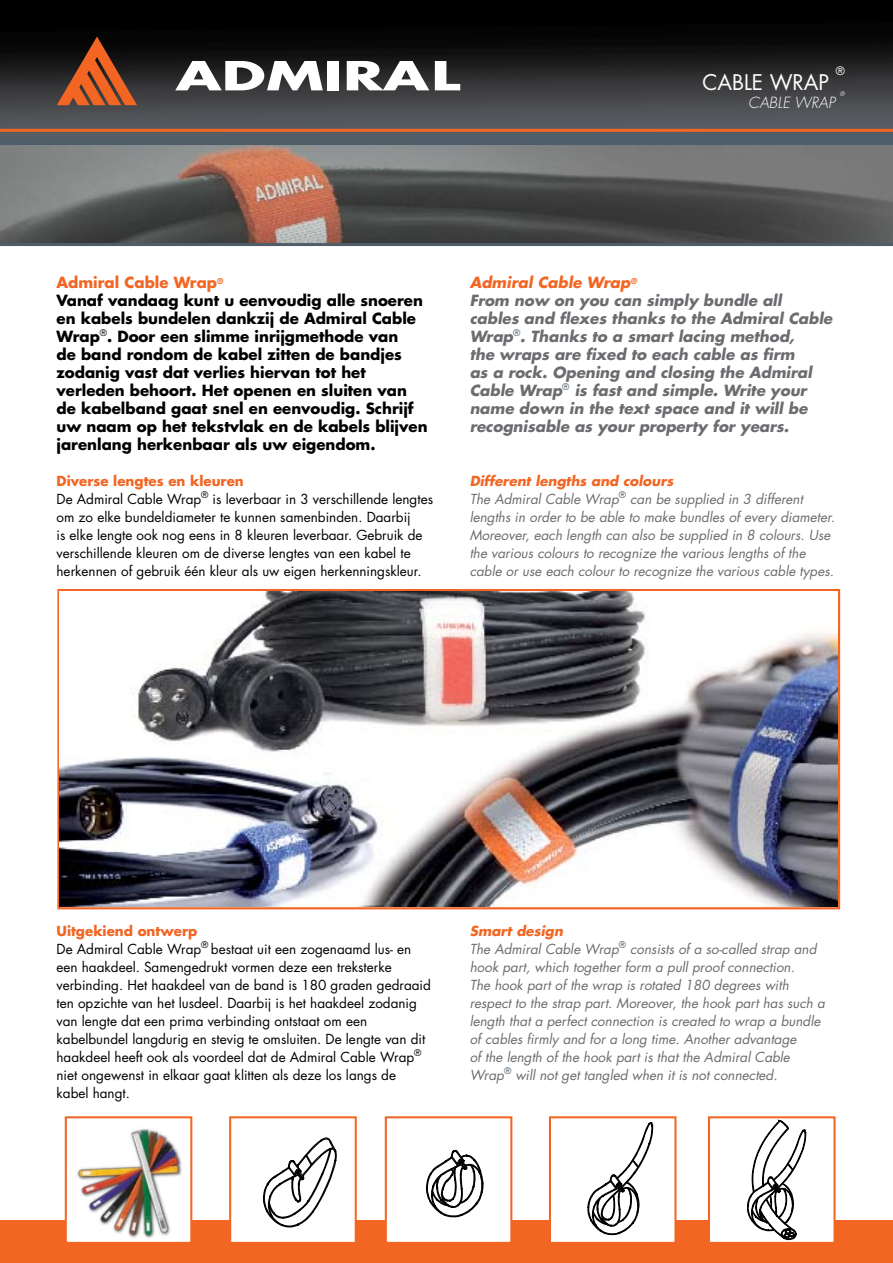
<style>
.page{position:relative;width:893px;height:1263px;background:#fff}
.page>*{position:absolute;margin:0;border:0;box-sizing:border-box;transform-origin:0 0}
.t1{font:21px "Futura";color:#fff}
.t2{font:700 15px/18px "Futura";color:#000}
.t3{font:italic 700 15px/18px "Futura";color:#6b6c6f}
.t4{font:italic 300 15px "Futura";color:#fff}
.t5{font:13.5px/18px "Futura";color:#000}
.t6{font:italic 13.5px/18px "Futura";color:#6b6c6f}
.t7{font:11.25px "Futura";color:#fff}
.t8{font:italic 300 6.15px "Futura";color:#fff}
.s1{color:#f26522}
.s2{font-weight:700;color:#f26522}
</style>
<div class="page">
<img style="left:0;top:144px;width:893px;height:99px">
<svg style="left:0;top:0;width:893px;height:144px;background:#27292b"></svg>
<svg style="left:57px;top:36px;width:80px;height:69px;background:#74391d"></svg>
<svg style="left:175px;top:61px;width:148px;height:29px"></svg>
<div style="left:328px;top:61px;width:11px;height:29px;background:#fff"></div>
<svg style="left:347px;top:61px;width:82px;height:29px"></svg>
<svg style="left:435px;top:61px;width:25px;height:29px"></svg>
<hr style="left:0;top:243px;width:893px;height:3px;background:#4f5d68">
<hr style="left:0;top:129px;width:893px;height:3px;background:#f26522">
<div style="left:0;top:1220px;width:893px;height:43px;background:#f26522"></div>
<div style="left:57px;top:589px;width:783px;height:320px;border:2px solid #f26522"></div>
<div style="left:550px;top:1117px;width:125px;height:126px;background:#fff"></div>
<div style="left:549px;top:1116px;width:127px;height:128px;border:2px solid #f26522"></div>
<svg style="left:587px;top:1122px;width:66px;height:113px"></svg>
<div style="left:230px;top:1117px;width:126px;height:126px;background:#fff"></div>
<div style="left:229px;top:1116px;width:128px;height:128px;border:2px solid #f26522"></div>
<svg style="left:263px;top:1137px;width:74px;height:91px"></svg>
<div style="left:386px;top:1117px;width:125px;height:126px;background:#fff"></div>
<div style="left:385px;top:1116px;width:127px;height:128px;border:2px solid #f26522"></div>
<svg style="left:426px;top:1149px;width:58px;height:68px"></svg>
<div style="left:709px;top:1117px;width:125px;height:126px;background:#fff"></div>
<div style="left:708px;top:1116px;width:127px;height:128px;border:2px solid #f26522"></div>
<svg style="left:747px;top:1119px;width:59px;height:121px"></svg>
<img style="left:59px;top:592px;width:779px;height:315px">
<div style="left:66px;top:1117px;width:125px;height:126px;background:#fff"></div>
<img style="left:77px;top:1128px;width:105px;height:111px">
<div style="left:65px;top:1116px;width:127px;height:128px;border:2px solid #f26522"></div>
<p class="t7" style="left:836px;top:63px;width:11px">®</p>
<p class="t4" style="left:748px;top:93px;width:88px">CABLE WRAP</p>
<h1 class="t1" style="left:702px;top:69px;width:128px">CABLE WRAP</h1>
<p class="t8" style="left:840px;top:90px;width:6px">®</p>
<p class="t2" style="left:57px;top:273px;width:373px"><span class="s1">Admiral Cable Wrap</span><sup>®<br></sup>Vanaf vandaag kunt u eenvoudig alle snoeren en kabels bundelen dankzij de Admiral Cable Wrap<sup>®</sup>. Door een slimme inrijgmethode van<br>de band rondom de kabel zitten de bandjes zodanig vast dat verlies hiervan tot het verleden behoort. Het openen en sluiten van de kabelband gaat snel en eenvoudig. Schrijf uw naam op het tekstvlak en de kabels blijven jarenlang herkenbaar als uw eigendom.</p>
<p class="t5" style="left:57px;top:472px;width:378px"><span class="s2">Diverse lengtes en kleuren<br></span>De Admiral Cable Wrap<sup>®</sup> is leverbaar in 3 verschillende lengtes om zo elke bundeldiameter te kunnen samenbinden. Daarbij<br>is elke lengte ook nog eens in 8 kleuren leverbaar. Gebruik de verschillende kleuren om de diverse lengtes van een kabel te herkennen of gebruik één kleur als uw eigen herkenningskleur.</p>
<p class="t3" style="left:470px;top:273px;width:364px"><span class="s1">Admiral Cable Wrap</span><sup>®<br></sup>From now on you can simply bundle all cables and flexes thanks to the Admiral Cable Wrap<sup>®</sup>. Thanks to a smart lacing method,<br>the wraps are fixed to each cable as firm<br>as a rock. Opening and closing the Admiral Cable Wrap<sup>®</sup> is fast and simple. Write your name down in the text space and it will be recognisable as your property for years.</p>
<p class="t6" style="left:470px;top:472px;width:367px"><span class="s2">Different lengths and colours<br></span>The Admiral Cable Wrap<sup>®</sup> can be supplied in 3 different lengths in order to be able to make bundles of every diameter.<br>Moreover, each length can also be supplied in 8 colours. Use the various colours to recognize the various lengths of the cable or use each colour to recognize the various cable types.</p>
<p class="t5" style="left:57px;top:922px;width:376px"><span class="s2">Uitgekiend ontwerp<br></span>De Admiral Cable Wrap<sup>®</sup> bestaat uit een zogenaamd lus- en een haakdeel. Samengedrukt vormen deze een treksterke verbinding. Het haakdeel van de band is 180 graden gedraaid ten opzichte van het lusdeel. Daarbij is het haakdeel zodanig van lengte dat een prima verbinding ontstaat om een kabelbundel langdurig en stevig te omsluiten. De lengte van dit haakdeel heeft ook als voordeel dat de Admiral Cable Wrap<sup>® </sup>niet ongewenst in elkaar gaat klitten als deze los langs de kabel hangt.</p>
<p class="t6" style="left:470px;top:922px;width:357px"><span class="s2">Smart design<br></span>The Admiral Cable Wrap<sup>®</sup> consists of a so-called strap and hook part, which together form a pull proof connection.<br>The hook part of the wrap is rotated 180 degrees with respect to the strap part. Moreover, the hook part has such a length that a perfect connection is created to wrap a bundle of cables firmly and for a long time. Another advantage<br>of the length of the hook part is that the Admiral Cable Wrap<sup>®</sup> will not get tangled when it is not connected.</p>
</div>
